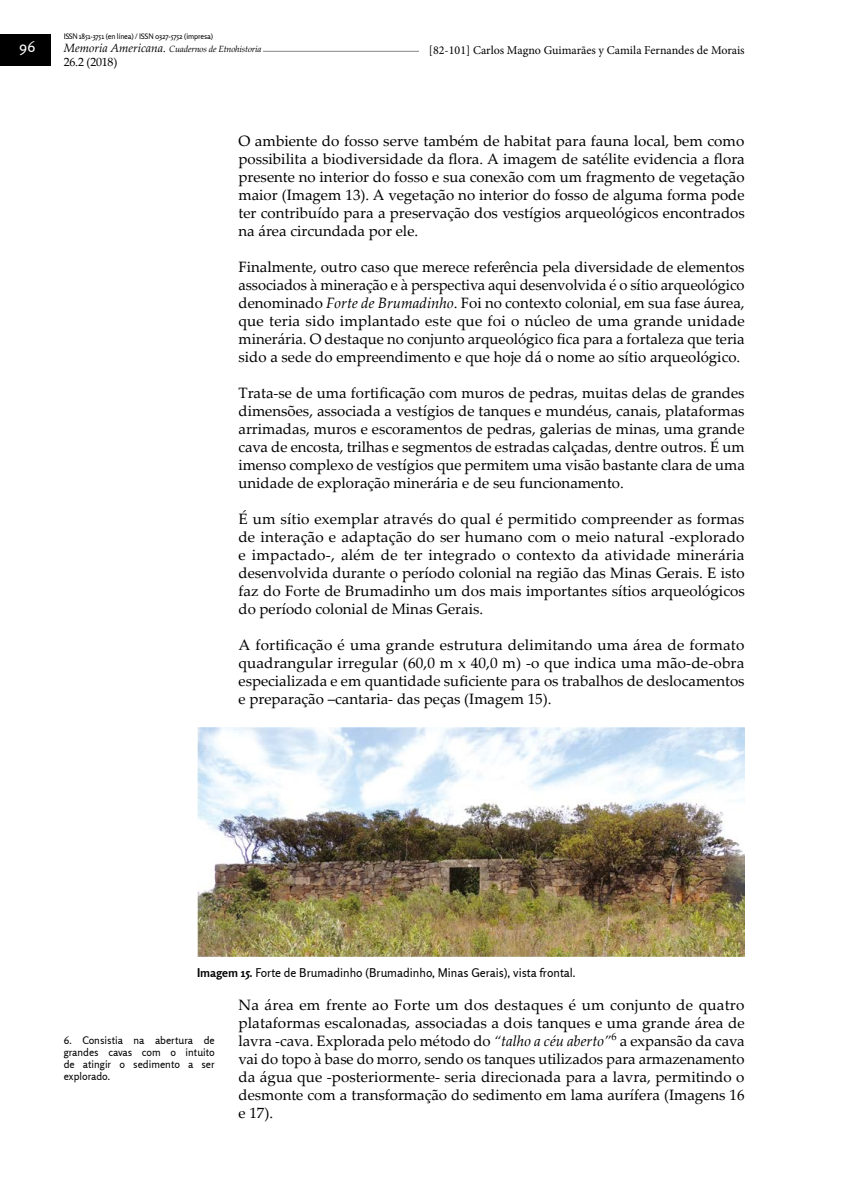
<style>
.page{position:relative;width:851px;height:1191px;background:#fff}
.page>*{position:absolute;margin:0;border:0;box-sizing:border-box;transform-origin:0 0}
.t1{font:15px/18px "Palatino Linotype";color:#000;text-align:justify}
.t2{font:15px "Rosario";color:#fff}
.t3{font:12px "Rosario";color:#000}
.t4{font:12px "Minion Pro";color:#000}
.t5{font:12px "Palatino Linotype";letter-spacing:-.02em;color:#000}
.t6{font:10.5px/12px "Rosario";color:#000;text-align:justify}
.t7{font:italic 9px "Palatino Linotype";letter-spacing:-.02em;color:#000}
.t8{font:7.5px "Rosario";letter-spacing:-.02em;color:#000}
.s1{font-size:12px}
.s2{font-style:italic}
.s3{font-weight:700}
</style>
<div class="page">
<hr style="left:263px;top:51px;width:470px;height:1px;background:#878787">
<div style="left:0;top:35px;width:50px;height:31px;background:#000"></div>
<div style="left:419px;top:45px;width:325px;height:21px;background:#fff"></div>
<img style="left:197px;top:727px;width:547px;height:229px">
<p class="t8" style="left:64px;top:32px;width:151px">ISSN 1851-3751 (en línea) / ISSN 0327-5752 (impresa)</p>
<p class="t7" style="left:64px;top:43px;width:199px"><span class="s1">Memoria Americana.</span> Cuadernos de Etnohistoria</p>
<p class="t5" style="left:64px;top:53px;width:55px">26.2 (2018)</p>
<p class="t2" style="left:19px;top:38px;width:18px">96</p>
<p class="t4" style="left:429px;top:42px;width:317px">[82-101] Carlos Magno Guimarães y Camila Fernandes de Morais</p>
<p class="t1" style="left:238px;top:131px;width:507px">O ambiente do fosso serve também de habitat para fauna local, bem como possibilita a biodiversidade da flora. A imagem de satélite evidencia a flora presente no interior do fosso e sua conexão com um fragmento de vegetação maior (Imagem 13). A vegetação no interior do fosso de alguma forma pode ter contribuído para a preservação dos vestígios arqueológicos encontrados na área circundada por ele.</p>
<p class="t1" style="left:238px;top:257px;width:507px">Finalmente, outro caso que merece referência pela diversidade de elementos associados à mineração e à perspectiva aqui desenvolvida é o sítio arqueológico denominado <span class="s2">Forte de Brumadinho</span>. Foi no contexto colonial, em sua fase áurea, que teria sido implantado este que foi o núcleo de uma grande unidade minerária. O destaque no conjunto arqueológico fica para a fortaleza que teria sido a sede do empreendimento e que hoje dá o nome ao sítio arqueológico.</p>
<p class="t1" style="left:238px;top:383px;width:507px">Trata-se de uma fortificação com muros de pedras, muitas delas de grandes dimensões, associada a vestígios de tanques e mundéus, canais, plataformas arrimadas, muros e escoramentos de pedras, galerias de minas, uma grande cava de encosta, trilhas e segmentos de estradas calçadas, dentre outros. É um imenso complexo de vestígios que permitem uma visão bastante clara de uma unidade de exploração minerária e de seu funcionamento.</p>
<p class="t1" style="left:238px;top:509px;width:507px">É um sítio exemplar através do qual é permitido compreender as formas de interação e adaptação do ser humano com o meio natural -explorado e impactado-, além de ter integrado o contexto da atividade minerária desenvolvida durante o período colonial na região das Minas Gerais. E isto faz do Forte de Brumadinho um dos mais importantes sítios arqueológicos do período colonial de Minas Gerais.</p>
<p class="t1" style="left:238px;top:635px;width:507px">A fortificação é uma grande estrutura delimitando uma área de formato quadrangular irregular (60,0 m x 40,0 m) -o que indica uma mão-de-obra especializada e em quantidade suficiente para os trabalhos de deslocamentos e preparação –cantaria- das peças (Imagem 15).</p>
<p class="t3" style="left:197px;top:965px;width:380px"><span class="s3">Imagem 15.</span> Forte de Brumadinho (Brumadinho, Minas Gerais), vista frontal.</p>
<p class="t6" style="left:64px;top:1034px;width:152px">6. Consistia na abertura de grandes cavas com o intuito de atingir o sedimento a ser explorado.</p>
<p class="t1" style="left:238px;top:995px;width:507px">Na área em frente ao Forte um dos destaques é um conjunto de quatro plataformas escalonadas, associadas a dois tanques e uma grande área de lavra -cava. Explorada pelo método do <span class="s2">“talho a céu aberto”</span><sup>6</sup> a expansão da cava vai do topo à base do morro, sendo os tanques utilizados para armazenamento da água que -posteriormente- seria direcionada para a lavra, permitindo o desmonte com a transformação do sedimento em lama aurífera (Imagens 16 e 17).</p>
</div>
